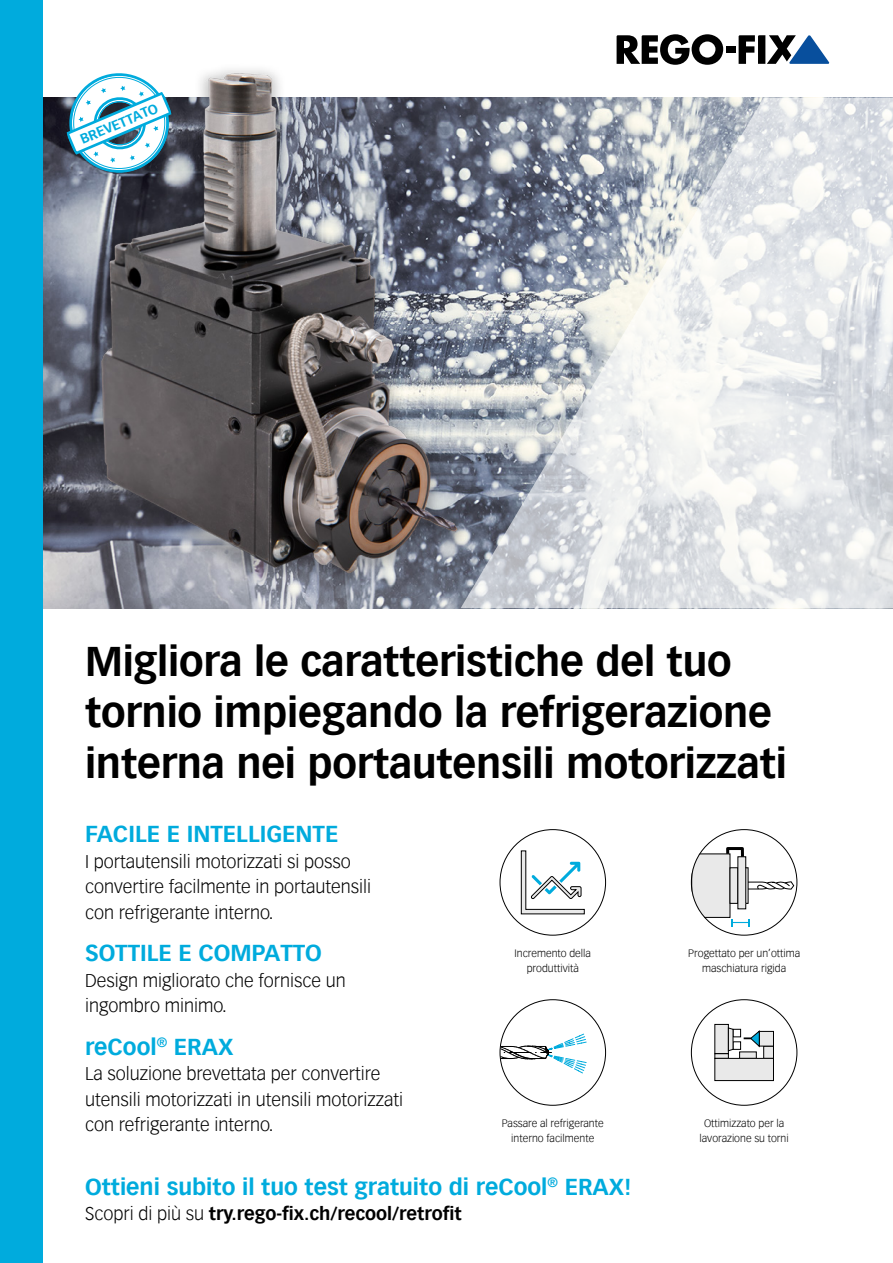
<style>
.page{position:relative;width:893px;height:1263px;background:#fff}
.page>*{position:absolute;margin:0;border:0;box-sizing:border-box;transform-origin:0 0}
.Headline_1{font:700 40.5px/51px "Vectora Com";letter-spacing:-.005em;color:#000}
.Untertitel_Titelseite_lightblue{font:700 22.5px "Vectora Com";color:#00abdd}
.Text_2spaltig{font:300 18px/25.5px "Vectora Com";color:#000}
.Text_1spaltig{font:700 18px "Vectora Com";color:#000}
.t1{font:700 13.35px "Vectora Com";color:#00abdd}
.Icon{font:300 10.5px/14.9px "Vectora Com";color:#000;text-align:center}
.s1{font-weight:300}
</style>
<div class="page">
<img style="left:43px;top:98px;width:418px;height:510px">
<img style="left:68px;top:69px;width:510px;height:535px">
<div style="left:726px;top:46px;width:9px;height:7px;background:#000"></div>
<svg style="left:617px;top:34px;width:106px;height:31px"></svg>
<svg style="left:739px;top:35px;width:91px;height:29px"></svg>
<div style="left:0;top:0;width:43px;height:1263px;background:#00abdd"></div>
<svg style="left:461px;top:98px;width:432px;height:510px"></svg>
<svg style="left:521px;top:850px;width:64px;height:65px"></svg>
<svg style="left:500px;top:1032px;width:87px;height:43px"></svg>
<svg style="left:748px;top:881px;width:47px;height:10px"></svg>
<div style="left:692px;top:854px;width:38px;height:63px;background:#e9e9e9"></div>
<div style="left:691px;top:853px;width:39px;height:65px;border:1px solid #000"></div>
<div style="left:730px;top:868px;width:8px;height:35px;background:#e9e9e9"></div>
<div style="left:738px;top:857px;width:8px;height:52px;background:#e9e9e9"></div>
<div style="left:737px;top:856px;width:9px;height:53px;border:1px solid #000"></div>
<svg style="left:725px;top:847px;width:20px;height:13px"></svg>
<svg style="left:732px;top:919px;width:17px;height:7px"></svg>
<div style="left:715px;top:1024px;width:13px;height:30px;background:#e9e9e9"></div>
<div style="left:714px;top:1024px;width:15px;height:30px;border:1px solid #000"></div>
<hr style="left:715px;top:1054px;width:13px;height:4px;background:#e9e9e9">
<div style="left:714px;top:1053px;width:15px;height:6px;border:1px solid #000"></div>
<div style="left:740px;top:1052px;width:16px;height:6px;background:#e9e9e9"></div>
<div style="left:739px;top:1051px;width:18px;height:8px;border:1px solid #000"></div>
<div style="left:764px;top:1046px;width:9px;height:12px;background:#e9e9e9"></div>
<div style="left:763px;top:1046px;width:11px;height:13px;border:1px solid #000"></div>
<div style="left:759px;top:1031px;width:14px;height:15px;background:#e9e9e9"></div>
<div style="left:759px;top:1031px;width:15px;height:15px;border:1px solid #000"></div>
<div style="left:733px;top:1041px;width:8px;height:9px;border:1px solid #000"></div>
<div style="left:733px;top:1029px;width:8px;height:8px;border:1px solid #000"></div>
<div style="left:715px;top:1058px;width:58px;height:22px;background:#e9e9e9"></div>
<div style="left:714px;top:1058px;width:60px;height:23px;border:1px solid #000"></div>
<svg style="left:727px;top:1027px;width:7px;height:25px"></svg>
<svg style="left:743px;top:1030px;width:17px;height:18px"></svg>
<svg style="left:61px;top:70px;width:114px;height:111px"></svg>
<p class="t1" style="left:78px;top:132px;width:85px;rotate:-23deg">BREVETTATO</p>
<p class="Headline_1" style="left:85px;top:636px;width:703px">Migliora le caratteristiche del tuo tornio impiegando la refrigerazione interna nei portautensili motorizzati</p>
<p class="Untertitel_Titelseite_lightblue" style="left:85px;top:820px;width:255px">FACILE E INTELLIGENTE</p>
<p class="Text_2spaltig" style="left:85px;top:848px;width:288px">I portautensili motorizzati si posso convertire facilmente in portautensili con refrigerante interno.</p>
<p class="Untertitel_Titelseite_lightblue" style="left:85px;top:939px;width:238px">SOTTILE E COMPATTO</p>
<p class="Text_2spaltig" style="left:85px;top:967px;width:262px">Design migliorato che fornisce un ingombro minimo.</p>
<p class="Untertitel_Titelseite_lightblue" style="left:85px;top:1033px;width:150px">reCool<sup>®</sup> ERAX</p>
<p class="Text_2spaltig" style="left:85px;top:1061px;width:320px">La soluzione brevettata per convertire utensili motorizzati in utensili motorizzati con refrigerante interno.</p>
<p class="Icon" style="left:515px;top:946px;width:78px">Incremento della produttività</p>
<p class="Icon" style="left:688px;top:946px;width:114px">Progettato per un’ottima maschiatura rigida</p>
<p class="Icon" style="left:502px;top:1116px;width:103px">Passare al refrigerante interno facilmente</p>
<p class="Icon" style="left:699px;top:1116px;width:91px">Ottimizzato per la lavorazione su torni</p>
<p class="Untertitel_Titelseite_lightblue" style="left:85px;top:1173px;width:548px">Ottieni subito il tuo test gratuito di reCool<sup>®</sup> ERAX!</p>
<p class="Text_1spaltig" style="left:85px;top:1203px;width:378px"><span class="s1">Scopri di più su</span> try.rego-fix.ch/recool/retrofit</p>
</div>
